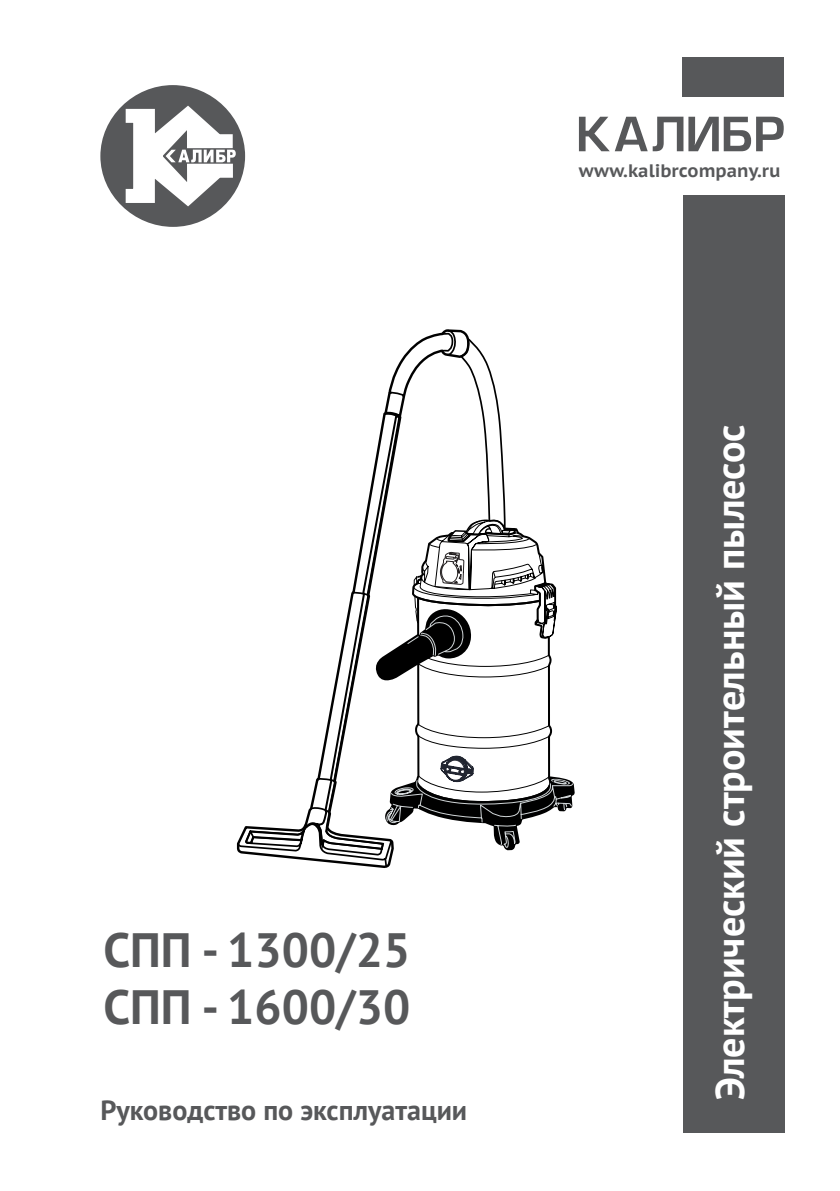
<style>
.page{position:relative;width:840px;height:1191px;background:#fff}
.page>*{position:absolute;margin:0;border:0;box-sizing:border-box;transform-origin:0 0}
.t1{font:700 48px/57.6px "PT Sans";color:#57585a}
.t2{font:700 40px "PT Sans";color:#fff}
.t3{font:700 28px "PT Sans";color:#57585a}
.t4{font:700 18px "PT Sans Caption";color:#57585a}
</style>
<div class="page">
<div style="left:682px;top:195px;width:101px;height:937px;background:#57585a"></div>
<svg style="left:578px;top:117px;width:205px;height:34px"></svg>
<div style="left:100px;top:85px;width:145px;height:142px;background:#57585a;border-radius:50%"></div>
<svg style="left:125px;top:104px;width:111px;height:104px"></svg>
<div style="left:682px;top:57px;width:101px;height:40px;background:#57585a"></div>
<svg style="left:236px;top:479px;width:155px;height:389px"></svg>
<svg style="left:372px;top:329px;width:203px;height:534px"></svg>
<p class="t1" style="left:103px;top:920px;width:308px">СПП - 1300/25<br>СПП - 1600/30</p>
<p class="t3" style="left:100px;top:1091px;width:368px">Руководство по эксплуатации</p>
<p class="t4" style="left:578px;top:158px;width:203px">www.kalibrcompany.ru</p>
<p class="t2" style="left:703px;top:1099px;width:677px;rotate:-90deg">Электрический строительный пылесос</p>
</div>
